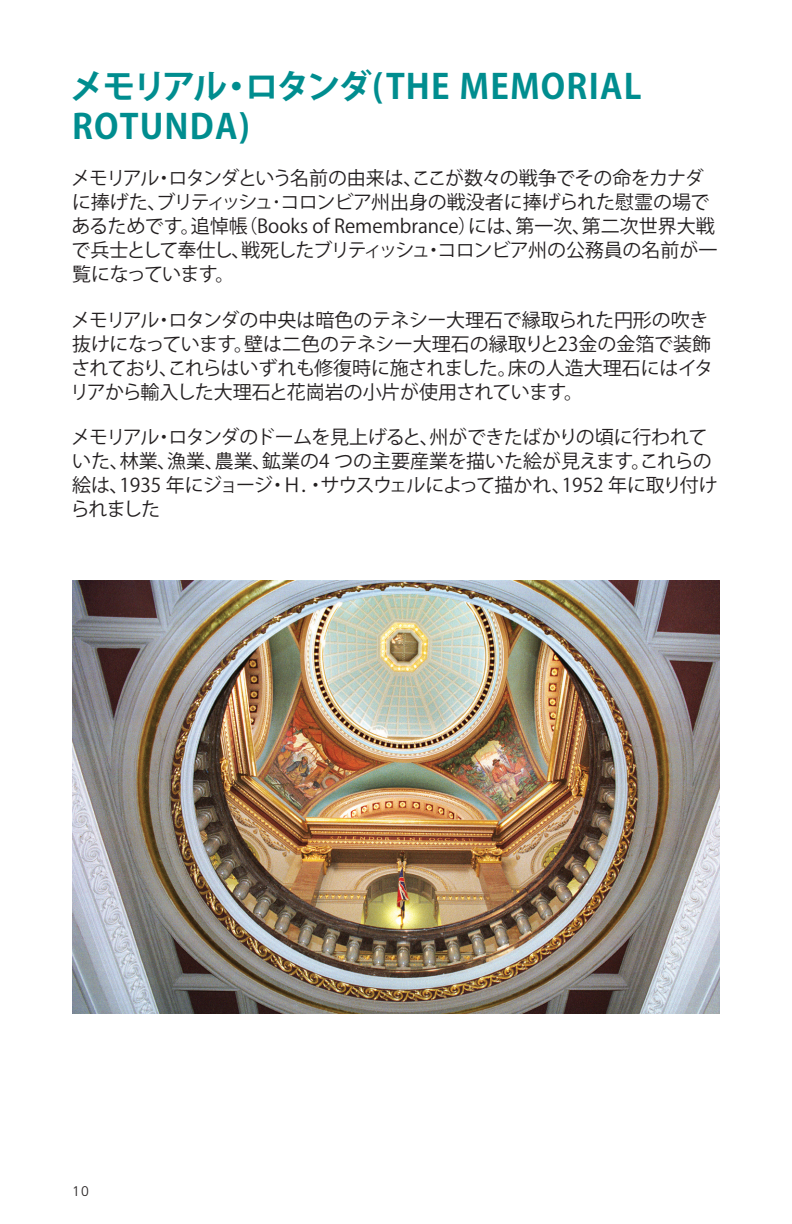
<style>
.page{position:relative;width:792px;height:1224px;background:#fff}
.page>*{position:absolute;margin:0;border:0;box-sizing:border-box;transform-origin:0 0}
.t1{font:700 34px/40px "Koz Go Pr 6 N";letter-spacing:.035em;color:#008d8f}
.t2{font:19px/24px "Koz Go Pr 6 N";letter-spacing:-.02em;color:#231f20}
.t3{font:300 14px "Frutiger LT Std";color:#231f20}
</style>
<div class="page">
<img style="left:72px;top:581px;width:648px;height:432px">
<h1 class="t1" style="left:70px;top:68px;width:573px">メモリアル・ロタンダ(THE MEMORIAL<br>ROTUNDA)</h1>
<p class="t2" style="left:71px;top:166px;width:648px">メモリアル・ロタンダという名前の由来は、ここが数々の戦争でその命をカナダに捧げた、ブリティッシュ･コロンビア州出身の戦没者に捧げられた慰霊の場であるためです。追悼帳（Books of Remembrance）には、第一次、第二次世界大戦で兵士として奉仕し、戦死したブリティッシュ・コロンビア州の公務員の名前が一覧になっています。</p>
<p class="t2" style="left:70px;top:308px;width:645px">メモリアル・ロタンダの中央は暗色のテネシー大理石で縁取られた円形の吹き抜けになっています。壁は二色のテネシー大理石の縁取りと23金の金箔で装飾されており、これらはいずれも修復時に施されました。床の人造大理石にはイタリアから輸入した大理石と花崗岩の小片が使用されています。</p>
<p class="t2" style="left:71px;top:426px;width:649px">メモリアル・ロタンダのドームを見上げると、州ができたばかりの頃に行われていた、林業、漁業、農業、鉱業の4 つの主要産業を描いた絵が見えます。これらの絵は、1935 年にジョージ・Ｈ．・サウスウェルによって描かれ、1952 年に取り付けられました</p>
<p class="t3" style="left:72px;top:1183px;width:18px">10</p>
</div>
